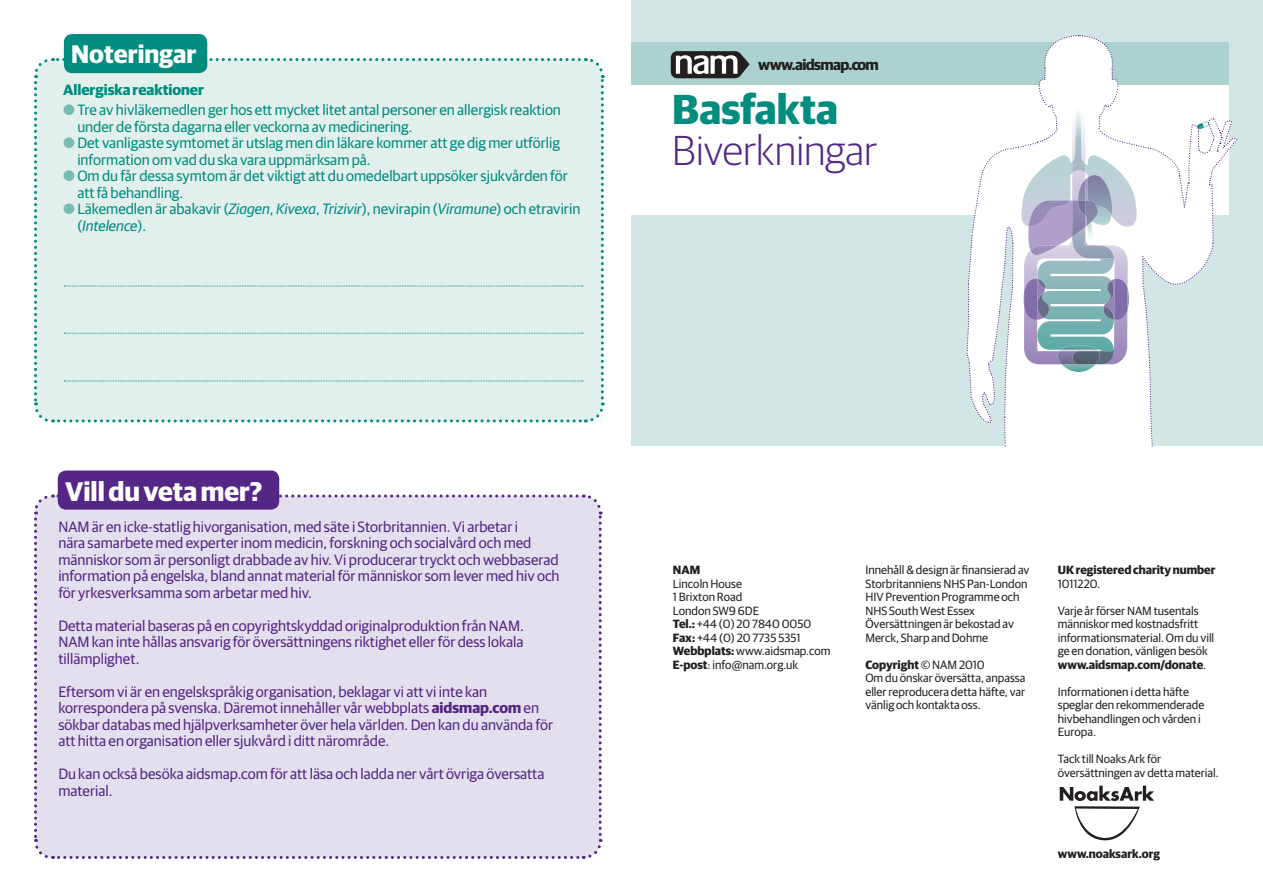
<style>
.page{position:relative;width:1263px;height:893px;background:#fff}
.page>*{position:absolute;margin:0;border:0;box-sizing:border-box;transform-origin:0 0}
.t1{font:300 42px "Guardian Sans";color:#542685}
.t2{font:700 42px "Guardian Sans";color:#008c7e}
.t3{font:700 27px "Guardian Sans";color:#fff}
.t4{font:700 25.5px "Guardian Sans";color:#fff}
.t5{font:700 15.15px "Guardian Sans";letter-spacing:-.04em;color:#231f20}
.t6{font:15px/16.5px "Guardian Sans";color:#542685}
.t7{font:15px/16.5px "Guardian Sans";color:#008c7e}
.t8{font:700 15px "Guardian Sans";color:#008c7e}
.t9{font:12px/13.5px "Guardian Sans";color:#231f20}
.t10{font:700 12px "Guardian Sans";color:#231f20}
.s1{color:#79bab4}
.s2{font-style:italic}
.s3{font-weight:700}
</style>
<div class="page">
<div style="left:34px;top:493px;width:569px;height:366px;background:#e4dfed"></div>
<div style="left:64px;top:34px;width:143px;height:39px;background:#008c7e;border-radius:9px"></div>
<div style="left:34px;top:56px;width:571px;height:367px;background:#e1efed"></div>
<div style="left:631px;top:0;width:632px;height:446px;background:#d2e7e5"></div>
<div style="left:631px;top:43px;width:598px;height:46px;background:#acd2cf"></div>
<div style="left:631px;top:86px;width:598px;height:129px;background:#fff"></div>
<svg style="left:671px;top:51px;width:79px;height:27px;background:#6e6f6f"></svg>
<svg style="left:966px;top:35px;width:272px;height:411px"></svg>
<div style="left:58px;top:470px;width:221px;height:40px;background:#542685;border-radius:9px"></div>
<svg style="left:1060px;top:786px;width:94px;height:54px"></svg>
<h3 class="t4" style="left:71px;top:35px;width:127px">Noteringar</h3>
<p class="t8" style="left:63px;top:79px;width:142px">Allergiska reaktioner</p>
<p class="t7" style="left:77px;top:101px;width:485px;text-indent:-14px"><span class="s1">●</span> Tre av hivläkemedlen ger hos ett mycket litet antal personer en allergisk reaktion under de första dagarna eller veckorna av medicinering.</p>
<p class="t7" style="left:77px;top:134px;width:484px;text-indent:-14px"><span class="s1">●</span> Det vanligaste symtomet är utslag men din läkare kommer att ge dig mer utförlig information om vad du ska vara uppmärksam på.</p>
<p class="t7" style="left:77px;top:167px;width:492px;text-indent:-14px"><span class="s1">●</span> Om du får dessa symtom är det viktigt att du omedelbart uppsöker sjukvården för att få behandling.</p>
<p class="t7" style="left:77px;top:200px;width:504px;text-indent:-14px"><span class="s1">●</span> Läkemedlen är abakavir (<span class="s2">Ziagen</span>, <span class="s2">Kivexa</span>, <span class="s2">Trizivir</span>), nevirapin (<span class="s2">Viramune</span>) och etravirin (<span class="s2">Intelence</span>).</p>
<p class="t5" style="left:758px;top:54px;width:122px">www.aidsmap.com</p>
<h1 class="t2" style="left:672px;top:78px;width:167px">Basfakta</h1>
<h1 class="t1" style="left:672px;top:121px;width:207px">Biverkningar</h1>
<h2 class="t3" style="left:65px;top:471px;width:198px">Vill du veta mer?</h2>
<p class="t6" style="left:58px;top:517px;width:503px">NAM är en icke-statlig hivorganisation, med säte i Storbritannien. Vi arbetar i<br>nära samarbete med experter inom medicin, forskning och socialvård och med människor som är personligt drabbade av hiv. Vi producerar tryckt och webbaserad information på engelska, bland annat material för människor som lever med hiv och för yrkesverksamma som arbetar med hiv.</p>
<p class="t6" style="left:58px;top:616px;width:467px;text-align:justify">Detta material baseras på en copyrightskyddad originalproduktion från NAM.<br>NAM kan inte hållas ansvarig för översättningens riktighet eller för dess lokala tillämplighet.</p>
<p class="t6" style="left:58px;top:682px;width:496px">Eftersom vi är en engelskspråkig organisation, beklagar vi att vi inte kan korrespondera på svenska. Däremot innehåller vår webbplats <span class="s3">aidsmap.com</span> en sökbar databas med hjälpverksamheter över hela världen. Den kan du använda för att hitta en organisation eller sjukvård i ditt närområde.</p>
<p class="t6" style="left:58px;top:765px;width:487px">Du kan också besöka aidsmap.com för att läsa och ladda ner vårt övriga översatta material.</p>
<p class="t10" style="left:673px;top:561px;width:29px">NAM</p>
<p class="t9" style="left:673px;top:576px;width:159px">Lincoln House<br>1 Brixton Road<br>London SW9 6DE<br><span class="s3">Tel.:</span> +44 (0) 20 7840 0050<br><span class="s3">Fax:</span> +44 (0) 20 7735 5351<br><span class="s3">Webbplats:</span> www.aidsmap.com<br><span class="s3">E-post</span>: info@nam.org.uk</p>
<p class="t9" style="left:865px;top:562px;width:166px">Innehåll &amp; design är nansierad av<br>Storbritanniens NHS Pan-London<br>HIV Prevention Programme och<br>NHS South West Essex<br>Översättningen är bekostad av<br>Merck, Sharp and Dohme</p>
<p class="t9" style="left:865px;top:657px;width:162px"><span class="s3">Copyright</span> © NAM 2010<br>Om du önskar översätta, anpassa eller reproducera detta häfte, var vänlig och kontakta oss.</p>
<p class="t10" style="left:1058px;top:561px;width:159px">UK registered charity number</p>
<p class="t9" style="left:1058px;top:576px;width:44px">1011220.</p>
<p class="t9" style="left:1058px;top:603px;width:158px">Varje år förser NAM tusentals människor med kostnadsfritt informationsmaterial. Om du vill ge en donation, vänligen besök <span class="s3">www.aidsmap.com/donate</span>.</p>
<p class="t9" style="left:1058px;top:684px;width:148px">Informationen i detta häfte speglar den rekommenderade hivbehandlingen och vården i<br>Europa.</p>
<p class="t9" style="left:1058px;top:751px;width:163px">Tack till Noaks Ark för översättningen av detta material.</p>
<p class="t10" style="left:1058px;top:844px;width:104px">www.noaksark.org</p>
</div>
